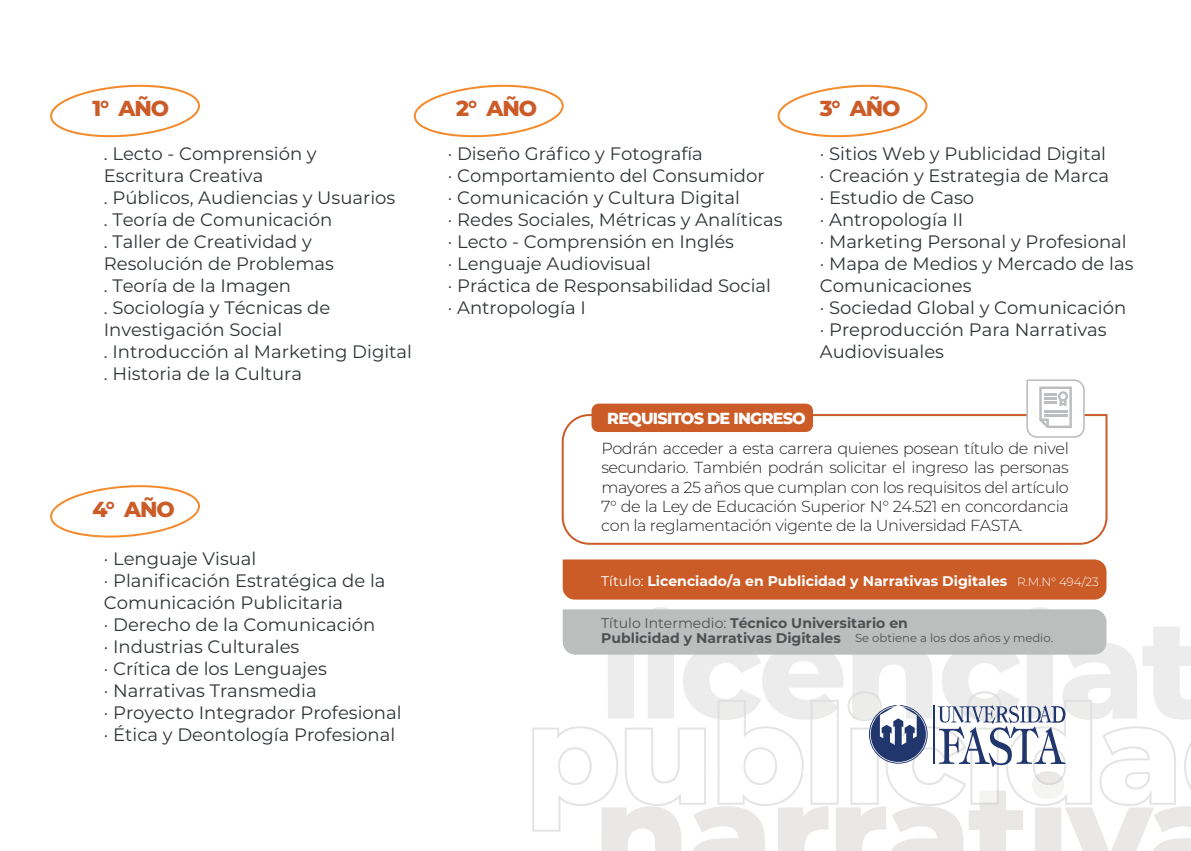
<style>
.page{position:relative;width:1191px;height:851px;background:#fff}
.page>*{position:absolute;margin:0;border:0;box-sizing:border-box;transform-origin:0 0}
.t1{font:800 138.6px "Montserrat";letter-spacing:-.025em;color:#e9e8e7}
.t2{font:800 21.6px "Montserrat";letter-spacing:-.05em;color:#cb5c28}
.t3{font:18px/22px "Montserrat";color:#303436}
.t4{font:300 16px/19.2px "Montserrat";letter-spacing:-.025em;color:#231f20;text-align:justify}
.t5{font:800 16px "Montserrat";letter-spacing:-.05em;color:#fff}
.t6{font:700 14px/15.4px "Montserrat";color:#4e5152}
.t7{font:700 14px "Montserrat";color:#fff}
.t8{font:300 12px "Montserrat";color:#fbfbfc}
.s1{font-weight:400}
.s2{font-weight:400;font-size:11.6px}
</style>
<div class="page">
<svg style="left:561px;top:414px;width:546px;height:130px"></svg>
<div style="left:591px;top:403px;width:222px;height:29px;background:#cb5c28;border-radius:7px"></div>
<svg style="left:1026px;top:379px;width:58px;height:58px"></svg>
<svg style="left:532px;top:691px;width:659px;height:140px"></svg>
<div style="left:562px;top:559px;width:544px;height:40px;background:#cb5c28"></div>
<svg style="left:50px;top:85px;width:150px;height:52px"></svg>
<svg style="left:50px;top:485px;width:150px;height:52px"></svg>
<svg style="left:414px;top:85px;width:149px;height:52px"></svg>
<svg style="left:777px;top:85px;width:150px;height:52px"></svg>
<div style="left:562px;top:609px;width:544px;height:45px;background:#bcbebe"></div>
<p class="t2" style="left:92px;top:93px;width:78px">1° AÑO</p>
<p class="t3" style="left:104px;top:142px;width:310px">. Lecto - Comprensión y<br>Escritura Creativa<br>. Públicos, Audiencias y Usuarios<br>. Teoría de Comunicación<br>. Taller de Creatividad y<br>Resolución de Problemas<br>. Teoría de la Imagen<br>. Sociología y Técnicas de<br>Investigación Social<br>. Introducción al Marketing Digital . Historia de la Cultura</p>
<p class="t2" style="left:92px;top:493px;width:84px">4° AÑO</p>
<p class="t3" style="left:104px;top:546px;width:299px">· Lenguaje Visual<br>· Planificación Estratégica de la<br>Comunicación Publicitaria<br>· Derecho de la Comunicación<br>· Industrias Culturales<br>· Crítica de los Lenguajes<br>· Narrativas Transmedia<br>· Proyecto Integrador Profesional · Ética y Deontología Profesional</p>
<p class="t2" style="left:456px;top:93px;width:82px">2° AÑO</p>
<p class="t2" style="left:820px;top:93px;width:82px">3° AÑO</p>
<p class="t3" style="left:448px;top:142px;width:336px">· Diseño Gráfico y Fotografía<br>· Comportamiento del Consumidor<br>· Comunicación y Cultura Digital<br>· Redes Sociales, Métricas y Analíticas · Lecto - Comprensión en Inglés<br>· Lenguaje Audiovisual<br>· Práctica de Responsabilidad Social<br>· Antropología I</p>
<p class="t3" style="left:820px;top:142px;width:315px">· Sitios Web y Publicidad Digital<br>· Creación y Estrategia de Marca<br>· Estudio de Caso<br>· Antropología II<br>· Marketing Personal y Profesional · Mapa de Medios y Mercado de las<br>Comunicaciones<br>· Sociedad Global y Comunicación · Preproducción Para Narrativas<br>Audiovisuales</p>
<p class="t5" style="left:607px;top:406px;width:200px">REQUISITOS DE INGRESO</p>
<p class="t4" style="left:601px;top:438px;width:469px">Podrán acceder a esta carrera quienes posean título de nivel secundario. También podrán solicitar el ingreso las personas mayores a 25 años que cumplan con los requisitos del artículo 7° de la Ley de Educación Superior N° 24.521 en concordancia con la reglamentación vigente de la Universidad FASTA.</p>
<p class="t7" style="left:601px;top:570px;width:407px"><span class="s1">Título:</span> Licenciado/a en Publicidad y Narrativas Digitales</p>
<p class="t8" style="left:1017px;top:573px;width:83px">R.M.N° 494/23</p>
<p class="t6" style="left:601px;top:614px;width:453px"><span class="s1">Título Intermedio:</span> Técnico Universitario en<br>Publicidad y Narrativas Digitales <span class="s2">Se obtiene a los dos años y medio.</span></p>
<h1 class="t1" style="left:593px;top:731px;width:642px">narrativa</h1>
</div>
